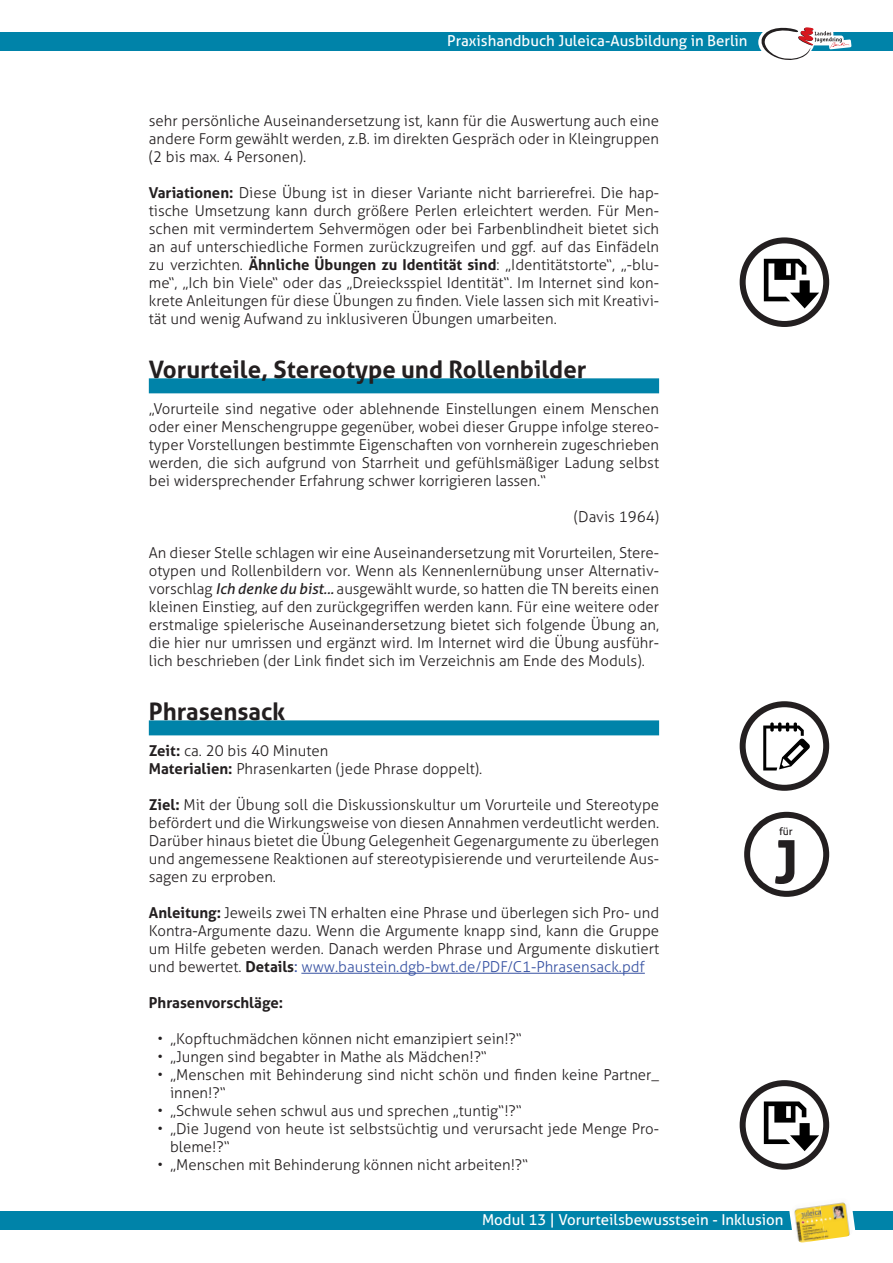
<style>
.page{position:relative;width:893px;height:1263px;background:#fff}
.page>*{position:absolute;margin:0;border:0;box-sizing:border-box;transform-origin:0 0}
.t1{font:700 60px "Aller";color:#231f20}
.t2{font:700 24px "Aller";color:#231f20}
.t3{font:300 15px/18px "Aller";color:#231f20;text-align:justify}
.t4{font:15px "Aller";color:#fff}
.t5{font:700 15px "Aller";color:#231f20}
.t6{font:10.5px "Aller";color:#231f20}
.s1{font-weight:700}
.s2{font-weight:400;font-style:italic}
.s3{font-weight:400;color:#3853a3}
.s4{color:#3853a3}
</style>
<div class="page">
<div style="left:0;top:32px;width:893px;height:19px;background:#0083a9"></div>
<div style="left:0;top:1211px;width:893px;height:18px;background:#0083a9"></div>
<div style="left:758px;top:23px;width:56px;height:38px;background:#fff;border-radius:50%"></div>
<svg style="left:760px;top:27px;width:91px;height:33px"></svg>
<svg style="left:788px;top:1211px;width:68px;height:32px"></svg>
<img style="left:791px;top:1205px;width:34px;height:37px">
<img style="left:820px;top:1202px;width:33px;height:37px">
<div style="left:149px;top:378px;width:510px;height:15px;background:#0083a9"></div>
<div style="left:149px;top:720px;width:510px;height:15px;background:#0083a9"></div>
<hr style="left:301px;top:973px;width:344px;height:1px;background:#3853a3">
<div style="left:740px;top:701px;width:89px;height:90px;border:6px solid #231f20;border-radius:50%"></div>
<svg style="left:763px;top:722px;width:47px;height:48px"></svg>
<div style="left:744px;top:812px;width:85px;height:85px;border:6px solid #231f20;border-radius:50%"></div>
<svg style="left:764px;top:1101px;width:55px;height:50px"></svg>
<div style="left:740px;top:1080px;width:89px;height:90px;border:6px solid #231f20;border-radius:50%"></div>
<svg style="left:764px;top:259px;width:55px;height:49px"></svg>
<div style="left:740px;top:237px;width:89px;height:90px;border:6px solid #231f20;border-radius:50%"></div>
<p class="t4" style="left:447px;top:32px;width:302px">Praxishandbuch Juleica-Ausbildung in Berlin</p>
<p class="t3" style="left:149px;top:112px;width:512px">sehr persönliche Auseinandersetzung ist, kann für die Auswertung auch eine andere Form gewählt werden, z.B. im direkten Gespräch oder in Kleingruppen (2 bis max. 4 Personen).</p>
<p class="t3" style="left:149px;top:184px;width:512px"><span class="s1">Variationen:</span> Diese Übung ist in dieser Variante nicht barrierefrei. Die hap&shy;tische Umsetzung kann durch größere Perlen erleichtert werden. Für Men&shy;schen mit vermindertem Sehvermögen oder bei Farbenblindheit bietet sich an auf unterschiedliche Formen zurückzugreifen und ggf. auf das Einfädeln zu verzichten. <span class="s1">Ähnliche Übungen zu Identität sind</span>: „Identitätstorte“, „-blu&shy;me“, „Ich bin Viele“ oder das „Dreiecksspiel Identität“. Im Internet sind kon&shy;krete Anleitungen für diese Übungen zu finden. Viele lassen sich mit Kreativi&shy;tät und wenig Aufwand zu inklusiveren Übungen umarbeiten.</p>
<h2 class="t2" style="left:149px;top:355px;width:439px">Vorurteile, Stereotype und Rollenbilder</h2>
<p class="t3" style="left:149px;top:400px;width:512px">„Vorurteile sind negative oder ablehnende Einstellungen einem Menschen oder einer Menschengruppe gegenüber, wobei dieser Gruppe infolge stereo&shy;typer Vorstellungen bestimmte Eigenschaften von vornherein zugeschrieben werden, die sich aufgrund von Starrheit und gefühlsmäßiger Ladung selbst bei widersprechender Erfahrung schwer korrigieren lassen.“</p>
<p class="t3" style="left:574px;top:508px;width:87px">(Davis 1964)</p>
<p class="t3" style="left:149px;top:544px;width:512px">An dieser Stelle schlagen wir eine Auseinandersetzung mit Vorurteilen, Stere&shy;otypen und Rollenbildern vor. Wenn als Kennenlernübung unser Alternativ&shy;vorschlag <span class="s2">Ich denke du bist...</span> ausgewählt wurde, so hatten die TN bereits einen kleinen Einstieg, auf den zurückgegriffen werden kann. Für eine weitere oder erstmalige spielerische Auseinandersetzung bietet sich folgende Übung an, die hier nur umrissen und ergänzt wird. Im Internet wird die Übung ausführ&shy;lich beschrieben (der Link findet sich im Verzeichnis am Ende des Moduls).</p>
<h2 class="t2" style="left:149px;top:697px;width:138px">Phrasensack</h2>
<p class="t3" style="left:149px;top:742px;width:335px"><span class="s1">Zeit:</span> ca. 20 bis 40 Minuten<br><span class="s1">Materialien:</span> Phrasenkarten (jede Phrase doppelt).</p>
<p class="t3" style="left:149px;top:796px;width:512px"><span class="s1">Ziel:</span> Mit der Übung soll die Diskussionskultur um Vorurteile und Stereotype befördert und die Wirkungsweise von diesen Annahmen verdeutlicht werden.<br>Darüber hinaus bietet die Übung Gelegenheit Gegenargumente zu überlegen und angemessene Reaktionen auf stereotypisierende und verurteilende Aus&shy;sagen zu erproben.</p>
<p class="t3" style="left:149px;top:904px;width:512px"><span class="s1">Anleitung:</span> Jeweils zwei TN erhalten eine Phrase und überlegen sich Pro- und Kontra-Argumente dazu. Wenn die Argu mente knapp sind, kann die Gruppe um Hilfe gebeten werden. Danach werden Phrase und Argumente diskutiert und bewertet. <span class="s1">Details</span><span class="s3">:</span> <span class="s4">www.baustein.dgb-bwt.de/PDF/C1-Phrasensack.pdf</span></p>
<p class="t5" style="left:149px;top:993px;width:136px">Phrasenvorschläge:</p>
<p class="t3" style="left:157px;top:1030px;width:366px">• „Kopftuchmädchen können nicht emanzipiert sein!?“</p>
<p class="t3" style="left:157px;top:1048px;width:331px">• „Jungen sind begabter in Mathe als Mädchen!?“</p>
<p class="t3" style="left:170px;top:1066px;width:490px;text-indent:-13px">• „Menschen mit Behinderung sind nicht schön und finden keine Partner_ innen!?“</p>
<p class="t3" style="left:157px;top:1102px;width:366px">• „Schwule sehen schwul aus und sprechen „tuntig“!?“</p>
<p class="t3" style="left:170px;top:1120px;width:490px;text-indent:-13px">• „Die Jugend von heute ist selbstsüchtig und verursacht jede Menge Pro&shy;bleme!?“</p>
<p class="t3" style="left:157px;top:1156px;width:372px">• „Menschen mit Behinderung können nicht arbeiten!?“</p>
<p class="t6" style="left:779px;top:825px;width:15px">für</p>
<h1 class="t1" style="left:774px;top:825px;width:26px">J</h1>
<p class="t4" style="left:482px;top:1210px;width:303px">Modul 13 | Vorurteilsbewusstsein - Inklusion</p>
</div>
